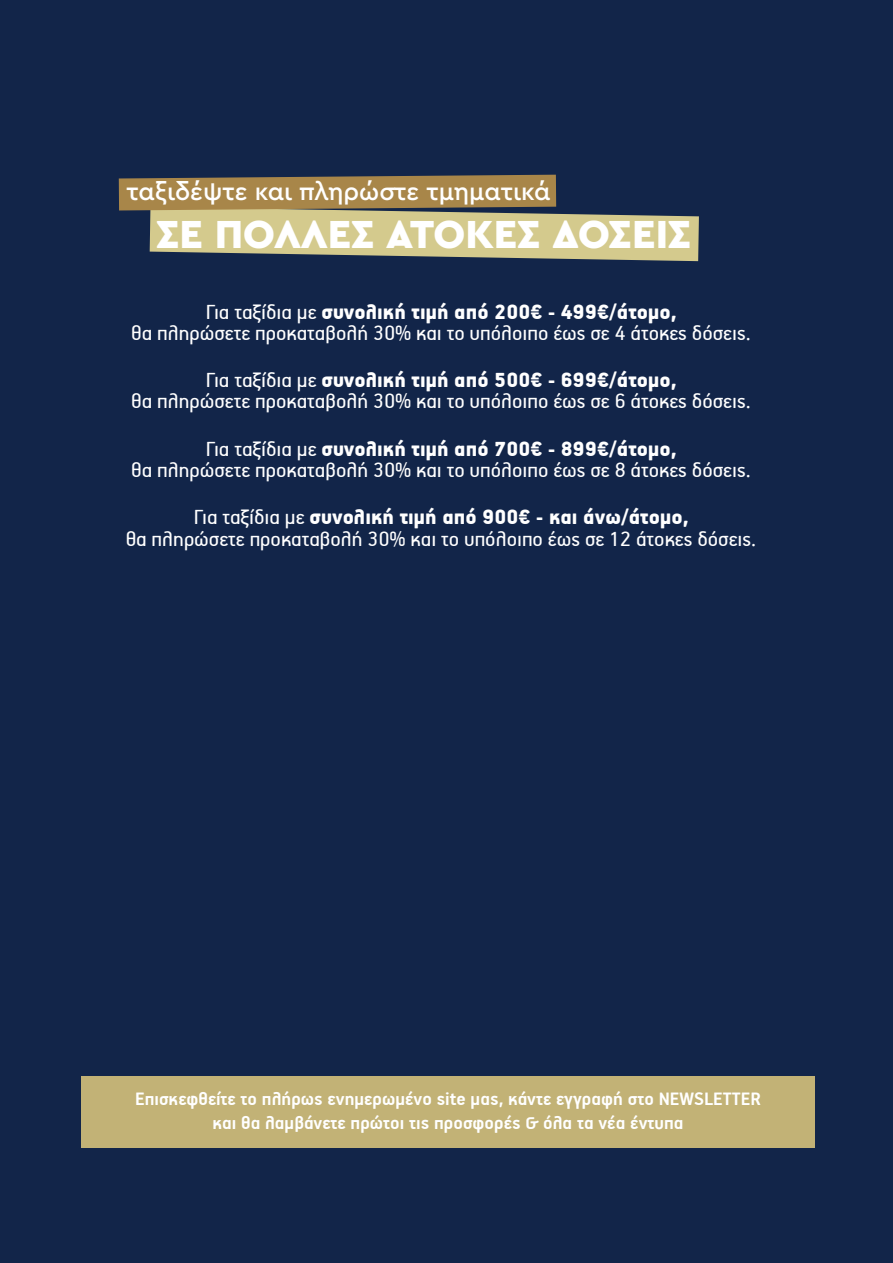
<style>
.page{position:relative;width:893px;height:1263px;background:#122549}
.page>*{position:absolute;margin:0;border:0;box-sizing:border-box;transform-origin:0 0}
.t1{font:900 40.95px "Cera Pro";color:#fff}
.t2{font:500 25.35px "Cera Pro";color:#fff}
.t3{font:23.25px/21px "PF Handbook Pro";color:#fff;text-align:center}
.t4{font:700 20.4px/24.5px "PF Handbook Pro";color:#fff;text-align:center}
.s1{font-weight:900}
</style>
<div class="page">
<div style="left:81px;top:1076px;width:734px;height:71px;background:#c2b276"></div>
<svg style="left:119px;top:175px;width:580px;height:86px"></svg>
<p class="t2" style="left:126px;top:175px;width:426px">ταξιδέψτε και πληρώστε τμηματικά</p>
<h1 class="t1" style="left:156px;top:207px;width:536px">ΣΕ ΠΟΛΛΕΣ ΑΤΟΚΕΣ ΔΟΣΕΙΣ</h1>
<p class="t3" style="left:131px;top:300px;width:621px">Για ταξίδια με <span class="s1">συνολική τιμή από 200€ - 499€/άτομο,<br></span>θα πληρώσετε προκαταβολή 30% και το υπόλοιπο έως σε 4 άτοκες δόσεις.</p>
<p class="t3" style="left:131px;top:368px;width:621px">Για ταξίδια με <span class="s1">συνολική τιμή από 500€ - 699€/άτομο,<br></span>θα πληρώσετε προκαταβολή 30% και το υπόλοιπο έως σε 6 άτοκες δόσεις.</p>
<p class="t3" style="left:131px;top:437px;width:621px">Για ταξίδια με <span class="s1">συνολική τιμή από 700€ - 899€/άτομο,<br></span>θα πληρώσετε προκαταβολή 30% και το υπόλοιπο έως σε 8 άτοκες δόσεις.</p>
<p class="t3" style="left:126px;top:506px;width:632px">Για ταξίδια με <span class="s1">συνολική τιμή από 900€ - και άνω/άτομο,<br></span>θα πληρώσετε προκαταβολή 30% και το υπόλοιπο έως σε 12 άτοκες δόσεις.</p>
<p class="t4" style="left:135px;top:1085px;width:627px">Επισκεφθείτε το πλήρως ενημερωμένο site μας, κάντε εγγραφή στο NEWSLETTER και θα λαμβάνετε πρώτοι τις προσφορές &amp; όλα τα νέα έντυπα</p>
</div>
